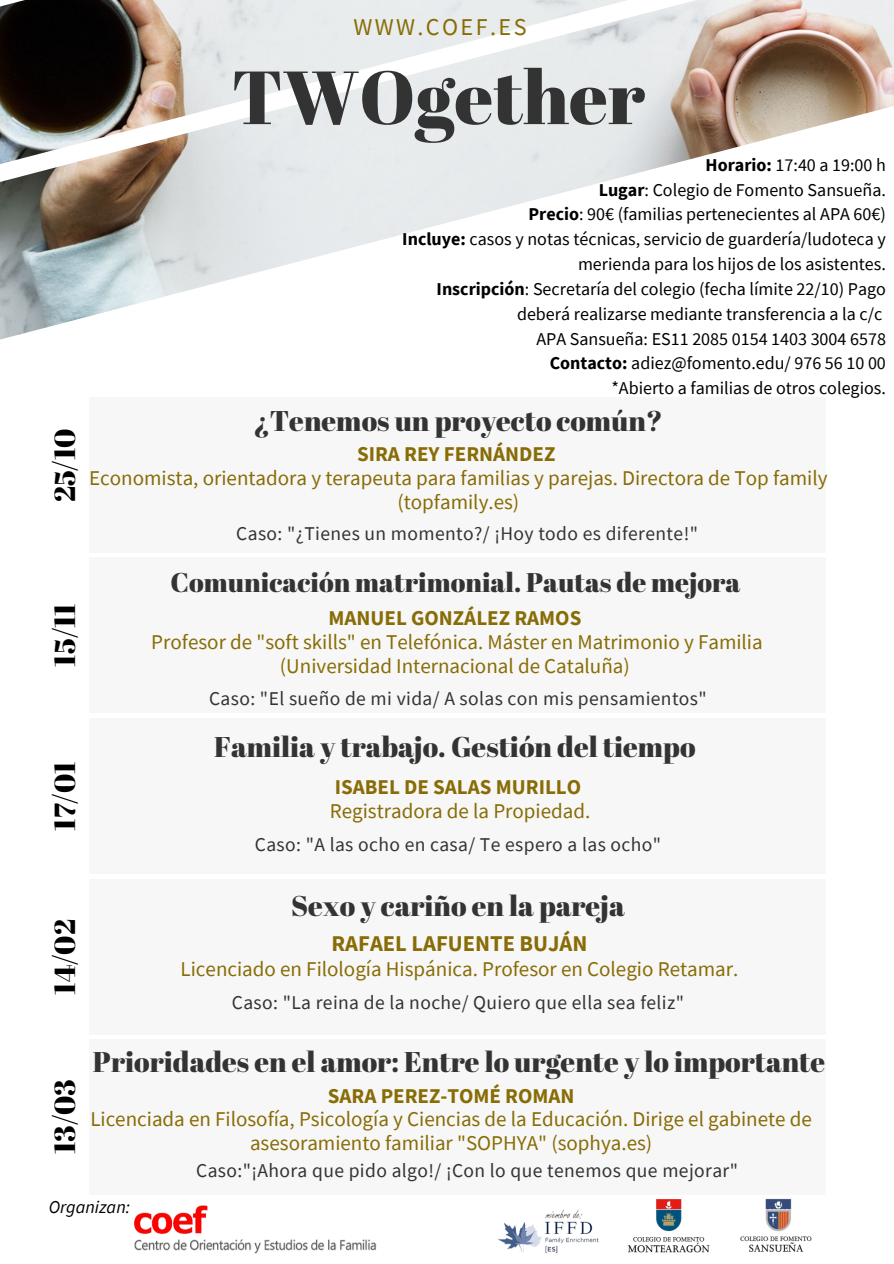
<style>
.page{position:relative;width:894px;height:1264px;background:#fff}
.page>*{position:absolute;margin:0;border:0;box-sizing:border-box;transform-origin:0 0}
.t1{font:75px "Abril Fatface";color:#333}
.t2{font:29.1px "Abril Fatface";color:#000}
.t3{font:28.5px "Abril Fatface";color:#333}
.t4{font:27px "Abril Fatface";color:#333}
.t5{font:24.15px "Source Sans Pro";letter-spacing:.1em;color:#886c06}
.t6{font:700 22.5px "Source Sans Pro";color:#886c06}
.t7{font:21px/23.7px "Source Sans Pro";color:#886c06;text-align:center}
.t8{font:700 21px "Source Sans Pro";color:#886c06}
.t9{font:19.5px "Source Sans Pro";letter-spacing:.02em;color:#333}
.t10{font:18px/24.8px "Source Sans Pro";color:#000;text-align:right}
.t11{font:italic 18px "Source Sans Pro";color:#000}
.s1{font-weight:700}
</style>
<div class="page">
<img style="left:0;top:0;width:893px;height:339px">
<div style="left:89px;top:397px;width:737px;height:155px;background:#f4f4f4"></div>
<div style="left:89px;top:557px;width:737px;height:155px;background:#f4f4f4"></div>
<div style="left:89px;top:718px;width:737px;height:156px;background:#f4f4f4"></div>
<div style="left:89px;top:879px;width:737px;height:155px;background:#f4f4f4"></div>
<div style="left:89px;top:1038px;width:737px;height:156px;background:#f4f4f4"></div>
<img style="left:134px;top:1205px;width:465px;height:49px">
<img style="left:628px;top:1199px;width:82px;height:54px">
<img style="left:740px;top:1198px;width:72px;height:54px">
<h3 class="t5" style="left:353px;top:11px;width:175px">WWW.COEF.ES</h3>
<h1 class="t1" style="left:231px;top:45px;width:415px">TWOgether</h1>
<h2 class="t2" style="left:44px;top:502px;width:75px;rotate:-90deg">25/10</h2>
<h2 class="t2" style="left:44px;top:666px;width:64px;rotate:-90deg">15/11</h2>
<h2 class="t2" style="left:44px;top:830px;width:71px;rotate:-90deg">17/01</h2>
<p class="t10" style="left:402px;top:152px;width:485px"><span class="s1">Horario:</span> 17:40 a 19:00 h<br><span class="s1">Lugar</span>: Colegio de Fomento Sansueña.<br><span class="s1">Precio</span>: 90€ (familias pertenecientes al APA 60€)<br><span class="s1">Incluye:</span> casos y notas técnicas, servicio de guardería/ludoteca y merienda para los hijos de los asistentes.<br><span class="s1">Inscripción</span>: Secretaría del colegio (fecha límite 22/10) Pago deberá realizarse mediante transferencia a la c/c<br>APA Sansueña: ES11 2085 0154 1403 3004 6578<br><span class="s1">Contacto:</span> adiez@fomento.edu/ 976 56 10 00<br>*Abierto a familias de otros colegios.</p>
<h3 class="t3" style="left:253px;top:401px;width:411px">¿Tenemos un proyecto común?</h3>
<p class="t8" style="left:357px;top:441px;width:200px">SIRA REY FERNÁNDEZ</p>
<p class="t7" style="left:89px;top:466px;width:739px">Economista, orientadora y terapeuta para familias y parejas. Directora de Top family (topfamily.es)</p>
<p class="t9" style="left:236px;top:521px;width:463px">Caso: "¿Tienes un momento?/ ¡Hoy todo es diferente!"</p>
<h3 class="t4" style="left:170px;top:563px;width:571px">Comunicación matrimonial. Pautas de mejora</h3>
<p class="t8" style="left:328px;top:604px;width:254px">MANUEL GONZÁLEZ RAMOS</p>
<p class="t7" style="left:151px;top:629px;width:612px">Profesor de "soft skills" en Telefónica. Máster en Matrimonio y Familia (Universidad Internacional de Cataluña)</p>
<p class="t9" style="left:209px;top:685px;width:499px">Caso: "El sueño de mi vida/ A solas con mis pensamientos"</p>
<h3 class="t3" style="left:214px;top:727px;width:482px">Familia y trabajo. Gestión del tiempo</h3>
<p class="t8" style="left:334px;top:773px;width:248px">ISABEL DE SALAS MURILLO</p>
<p class="t7" style="left:329px;top:798px;width:262px">Registradora de la Propiedad.</p>
<p class="t9" style="left:255px;top:831px;width:407px">Caso: "A las ocho en casa/ Te espero a las ocho"</p>
<h2 class="t2" style="left:44px;top:994px;width:77px;rotate:-90deg">14/02</h2>
<h2 class="t2" style="left:44px;top:1154px;width:77px;rotate:-90deg">13/03</h2>
<h3 class="t3" style="left:291px;top:886px;width:335px">Sexo y cariño en la pareja</h3>
<p class="t6" style="left:331px;top:929px;width:257px">RAFAEL LAFUENTE BUJÁN</p>
<p class="t7" style="left:180px;top:956px;width:559px">Licenciado en Filología Hispánica. Profesor en Colegio Retamar.</p>
<p class="t9" style="left:232px;top:990px;width:453px">Caso: "La reina de la noche/ Quiero que ella sea feliz"</p>
<h3 class="t3" style="left:93px;top:1041px;width:733px">Prioridades en el amor: Entre lo urgente y lo importante</h3>
<p class="t8" style="left:328px;top:1081px;width:248px">SARA PEREZ-TOMÉ ROMAN</p>
<p class="t7" style="left:90px;top:1107px;width:723px">Licenciada en Filosofía, Psicología y Ciencias de la Educación. Dirige el gabinete de asesoramiento familiar "SOPHYA" (sophya.es)</p>
<p class="t9" style="left:196px;top:1157px;width:543px">Caso:"¡Ahora que pido algo!/ ¡Con lo que tenemos que mejorar"</p>
<p class="t11" style="left:49px;top:1195px;width:83px">Organizan:</p>
</div>
